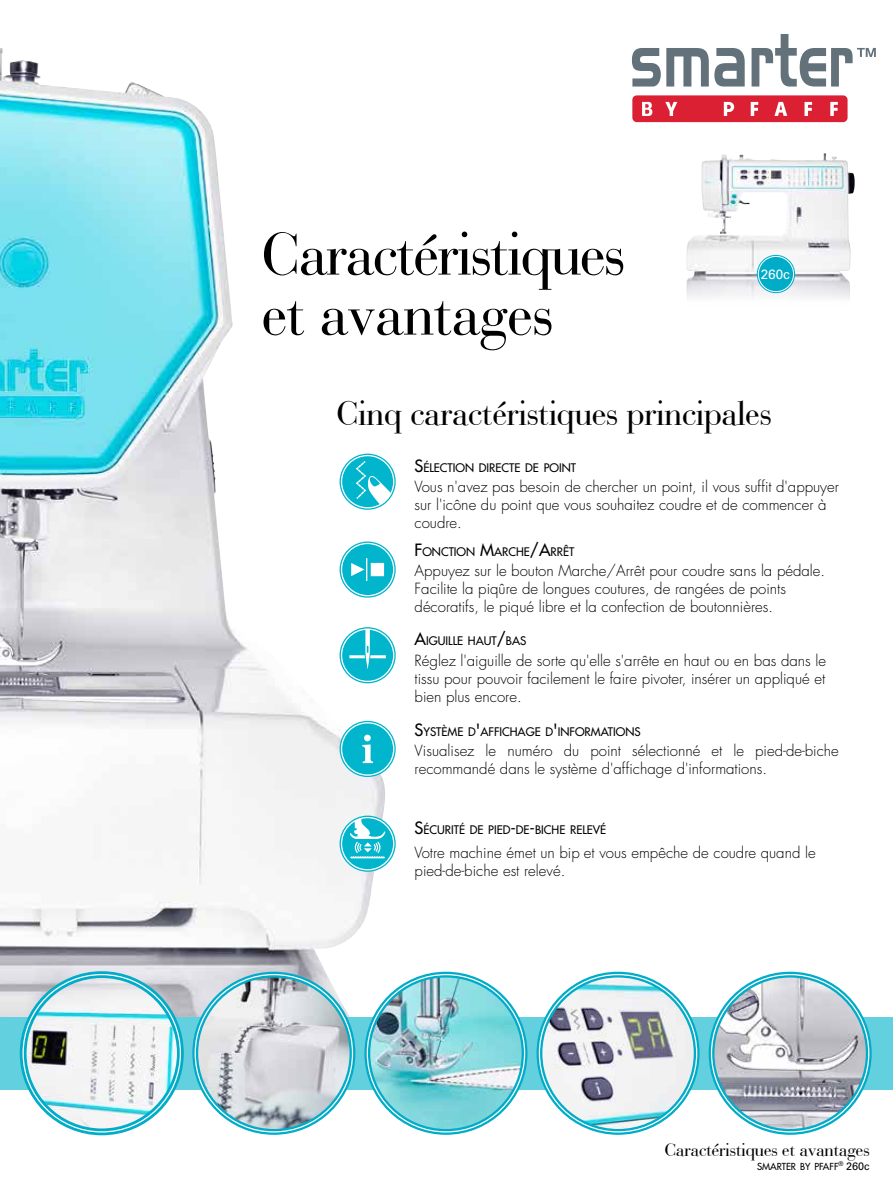
<style>
.page{position:relative;width:893px;height:1191px;background:#fff}
.page>*{position:absolute;margin:0;border:0;box-sizing:border-box;transform-origin:0 0}
.t1{font:63px/60px "Bauer Bodoni BT";letter-spacing:-.015em;color:#000}
.t2{font:36px "Bauer Bodoni BT";color:#000}
.t3{font:18.9px "Bauer Bodoni BT";color:#000}
.t4{font:300 15px/18px "Futura Std";color:#000}
.t5{font:13.5px "Univers LT Std";color:#fff}
.t6{font:500 11.55px "Futura Std";color:#000}
.t7{font:500 9.45px "Futura Std";color:#000}
.s1{font-size:16.5px}
.s2{font-family:"Univers LT Std";font-weight:400;font-size:10.8px}
</style>
<div class="page">
<img style="left:701px;top:153px;width:123px;height:60px">
<div style="left:632px;top:95px;width:215px;height:27px;background:#da2032;border-radius:4px"></div>
<svg style="left:632px;top:48px;width:113px;height:39px"></svg>
<svg style="left:642px;top:102px;width:10px;height:14px"></svg>
<svg style="left:665px;top:102px;width:12px;height:14px"></svg>
<svg style="left:830px;top:102px;width:8px;height:14px"></svg>
<svg style="left:804px;top:102px;width:8px;height:14px"></svg>
<svg style="left:751px;top:102px;width:7px;height:14px"></svg>
<svg style="left:774px;top:102px;width:13px;height:14px"></svg>
<svg style="left:724px;top:102px;width:10px;height:14px"></svg>
<svg style="left:752px;top:34px;width:124px;height:53px"></svg>
<img style="left:0;top:48px;width:388px;height:969px">
<div style="left:0;top:1017px;width:893px;height:72px;background:#63d0df"></div>
<img style="left:23px;top:974px;width:157px;height:157px;border-radius:79px">
<div style="left:20px;top:971px;width:164px;height:164px;border:7px solid #00acc8;border-radius:50%"></div>
<img style="left:195px;top:974px;width:157px;height:157px;border-radius:79px">
<div style="left:192px;top:971px;width:163px;height:163px;border:6px solid #00acc8;border-radius:50%"></div>
<img style="left:367px;top:974px;width:158px;height:157px;border-radius:79px">
<div style="left:364px;top:971px;width:163px;height:163px;border:6px solid #00acc8;border-radius:50%"></div>
<img style="left:539px;top:974px;width:158px;height:157px;border-radius:79px">
<div style="left:536px;top:971px;width:164px;height:163px;border:6px solid #00acc8;border-radius:50%"></div>
<img style="left:711px;top:974px;width:158px;height:157px;border-radius:79px">
<div style="left:709px;top:971px;width:163px;height:163px;border:6px solid #00acc8;border-radius:50%"></div>
<div style="left:757px;top:255px;width:38px;height:38px;background:#00acc8;border-radius:50%"></div>
<div style="left:758px;top:256px;width:36px;height:36px;border:1px solid #fff;border-radius:50%"></div>
<div style="left:340px;top:453px;width:56px;height:57px;border:1px solid #00b5cc;border-radius:50%"></div>
<svg style="left:342px;top:456px;width:51px;height:51px"></svg>
<div style="left:340px;top:721px;width:56px;height:56px;border:1px solid #00b5cc;border-radius:50%"></div>
<svg style="left:342px;top:723px;width:51px;height:51px"></svg>
<div style="left:340px;top:541px;width:56px;height:56px;border:1px solid #00b5cc;border-radius:50%"></div>
<svg style="left:342px;top:544px;width:51px;height:51px"></svg>
<div style="left:340px;top:627px;width:56px;height:56px;border:1px solid #00b5cc;border-radius:50%"></div>
<svg style="left:342px;top:630px;width:51px;height:50px"></svg>
<div style="left:340px;top:815px;width:56px;height:56px;border:1px solid #00b5cc;border-radius:50%"></div>
<svg style="left:342px;top:818px;width:51px;height:51px"></svg>
<h1 class="t1" style="left:262px;top:223px;width:364px">Caractéristiques et avantages</h1>
<p class="t5" style="left:761px;top:266px;width:31px">260c</p>
<h2 class="t2" style="left:337px;top:391px;width:436px">Cinq caractéristiques principales</h2>
<p class="t6" style="left:415px;top:460px;width:163px"><span class="s1">S</span>ÉLECTION DIRECTE DE POINT</p>
<p class="t4" style="left:415px;top:478px;width:426px">Vous n'avez pas besoin de chercher un point, il vous suffit d'appuyer sur l'icône du point que vous souhaitez coudre et de commencer à coudre.</p>
<p class="t6" style="left:415px;top:544px;width:161px"><span class="s1">F</span>ONCTION <span class="s1">M</span>ARCHE<span class="s1">/A</span>RRÊT</p>
<p class="t4" style="left:415px;top:562px;width:412px">Appuyez sur le bouton Marche/Arrêt pour coudre sans la pédale.<br>Facilite la piqûre de longues coutures, de rangées de points décoratifs, le piqué libre et la confection de boutonnières.</p>
<p class="t6" style="left:415px;top:634px;width:113px"><span class="s1">A</span>IGUILLE HAUT<span class="s1">/</span>BAS</p>
<p class="t4" style="left:415px;top:651px;width:413px;text-align:justify">Réglez l'aiguille de sorte qu'elle s'arrête en haut ou en bas dans le tissu pour pouvoir facilement le faire pivoter, insérer un appliqué et bien plus encore.</p>
<p class="t6" style="left:415px;top:724px;width:227px"><span class="s1">S</span>YSTÈME D<span class="s1">'</span>AFFICHAGE D<span class="s1">'</span>INFORMATIONS</p>
<p class="t4" style="left:415px;top:742px;width:426px">Visualisez le numéro du point sélectionné et le pied-de-biche recommandé dans le système d'affichage d'informations.</p>
<p class="t6" style="left:415px;top:822px;width:193px"><span class="s1">S</span>ÉCURITÉ DE PIED<span class="s1">-</span>DE<span class="s1">-</span>BICHE RELEVÉ</p>
<p class="t4" style="left:415px;top:843px;width:403px">Votre machine émet un bip et vous empêche de coudre quand le pied-de-biche est relevé.</p>
<p class="t3" style="left:665px;top:1138px;width:206px">Caractéristiques et avantages</p>
<p class="t7" style="left:757px;top:1160px;width:114px">SMARTER BY PFAFF<sup>®</sup> <span class="s2">260c</span></p>
</div>
